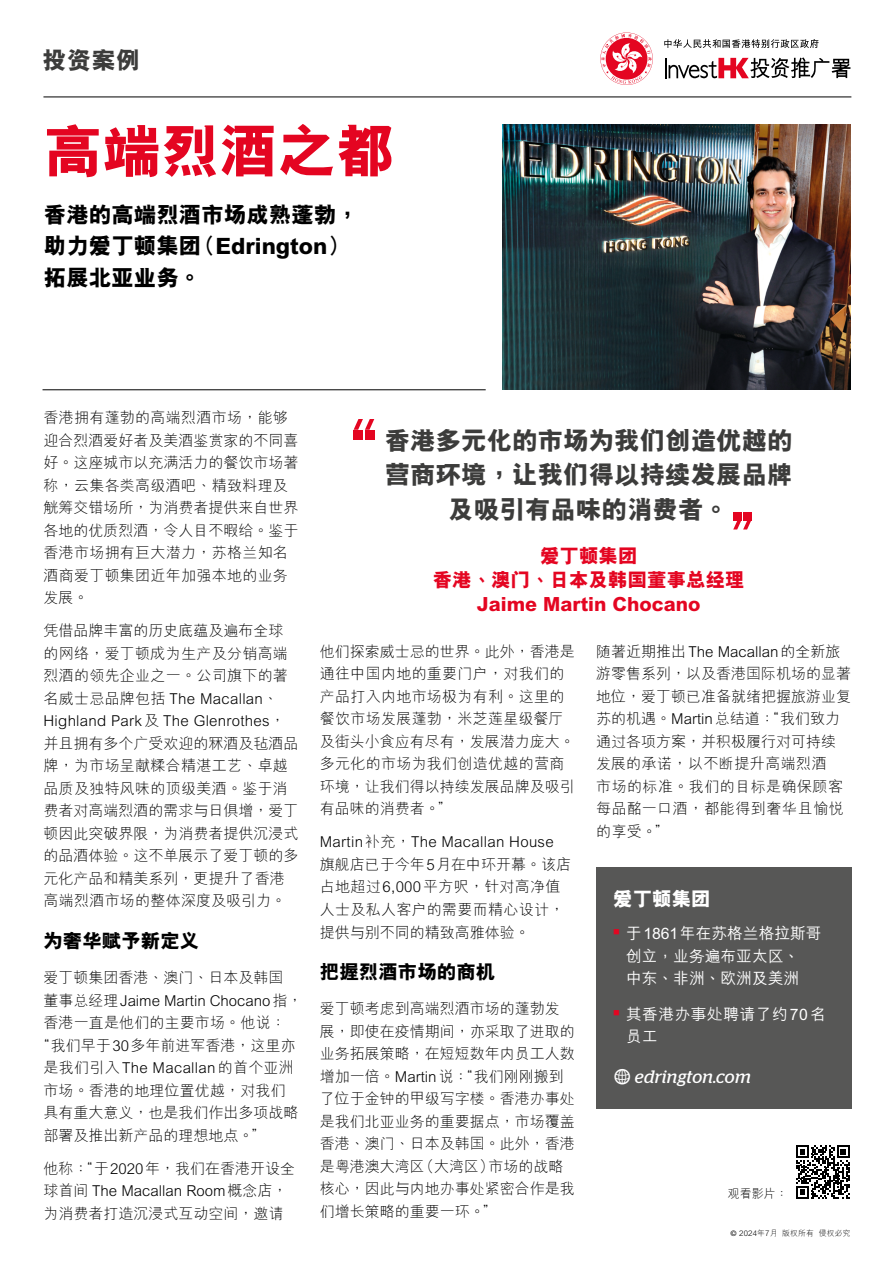
<style>
.page{position:relative;width:893px;height:1263px;background:#fff}
.page>*{position:absolute;margin:0;border:0;box-sizing:border-box;transform-origin:0 0}
.Headline-tc{font:800 58.5px "M Hei HKS";color:#e40521}
.Quote-tc{font:800 25.5px/34.5px "M Hei HKS";color:#3c3c3b;text-align:center}
.t1{font:800 24px "M Hei HKS";color:#3c3c3b}
.Intro-tc{font:800 22.5px/31.5px "M Hei HKS";color:#000}
.Quote_name-tc{font:800 19.5px "M Hei HKS";color:#e40521}
.Sub-head-tc{font:800 19.5px "M Hei HKS";color:#000}
.Fast_Facts-Company-tc{font:800 19.5px "M Hei HKS";color:#fff}
.Fast_Facts-URL{font:italic 18px "Stag";letter-spacing:.02em;color:#fff}
.Fast_Facts-Contents-tc{font:500 15.75px/22.5px "M Hei HKS";color:#fff}
.Fast_Facts-Contents-tc-2{font:500 15.75px/22.5px "M Hei HKS";letter-spacing:.03em;color:#fff}
.Body_10_15-Chi{font:300 15px/22.5px "M Hei HKS";color:#000}
.Body_10_15-Chi-2{font:300 15px/22.5px "M Hei HKS";letter-spacing:.02em;color:#000}
.Fast_Facts-Company{font:300 12px "M Hei HKS";color:#000}
.t2{font:300 7.8px "M Hei HKS";letter-spacing:.02em;color:#000}
.s1{font-family:"Modern Pictograms";font-style:normal;font-size:24px}
.s2{font-family:"Frutiger LT Std"}
</style>
<div class="page">
<svg style="left:664px;top:39px;width:155px;height:9px"></svg>
<hr style="left:665px;top:58px;width:2px;height:20px;background:#000">
<svg style="left:669px;top:57px;width:181px;height:21px"></svg>
<svg style="left:600px;top:33px;width:53px;height:52px"></svg>
<hr style="left:43px;top:97px;width:808px;height:1px;background:#000">
<div style="left:743px;top:512px;width:8px;height:8px;background:#e40521"></div>
<div style="left:733px;top:512px;width:8px;height:8px;background:#e40521"></div>
<svg style="left:733px;top:520px;width:18px;height:9px"></svg>
<div style="left:354px;top:430px;width:9px;height:9px;background:#e40521"></div>
<div style="left:365px;top:430px;width:9px;height:9px;background:#e40521"></div>
<svg style="left:354px;top:419px;width:20px;height:11px"></svg>
<hr style="left:43px;top:389px;width:443px;height:1px;background:#000">
<div style="left:596px;top:867px;width:255px;height:241px;background:#575756"></div>
<img style="left:502px;top:124px;width:348px;height:266px">
<svg style="left:796px;top:1145px;width:54px;height:54px"></svg>
<h3 class="t1" style="left:43px;top:44px;width:99px">投資案例</h3>
<p class="Headline-tc" style="left:44px;top:112px;width:352px">高端烈酒之都</p>
<p class="Intro-tc" style="left:44px;top:199px;width:317px">香港的高端烈酒市場成熟蓬勃，助力愛丁頓集團（Edrington）拓展北亞業務。</p>
<p class="Body_10_15-Chi" style="left:43px;top:406px;width:256px">香港擁有蓬勃的高端烈酒市場，能夠迎合烈酒愛好者及美酒鑑賞家的不同喜好。這座城市以充滿活力的餐飲市場著稱，雲集各類高級酒吧、精緻料理及觥籌交錯場所，為消費者提供來自世界各地的優質烈酒，令人目不暇給。鑒於香港市場擁有巨大潛力，蘇格蘭知名酒商愛丁頓集團近年加強本地的業務發展。</p>
<p class="Body_10_15-Chi-2" style="left:43px;top:619px;width:256px">憑借品牌豐富的歷史底蘊及遍布全球的網絡，愛丁頓成為生產及分銷高端烈酒的領先企業之一。公司旗下的著名威士忌品牌包括 The Macallan、<br>Highland Park及 The Glenrothes，並且擁有多個廣受歡迎的冧酒及氈酒品牌，為市場呈獻糅合精湛工藝、卓越品質及獨特風味的頂級美酒。鑒於消費者對高端烈酒的需求與日俱增，愛丁頓因此突破界限，為消費者提供沉浸式的品酒體驗。這不單展示了愛丁頓的多元化產品和精美系列，更提升了香港高端烈酒市場的整體深度及吸引力。</p>
<p class="Sub-head-tc" style="left:43px;top:927px;width:157px">為奢華賦予新定義</p>
<p class="Body_10_15-Chi" style="left:43px;top:966px;width:241px">愛丁頓集團香港、澳門、日本及韓國</p>
<p class="Body_10_15-Chi" style="left:43px;top:988px;width:260px">董事總經理Jaime Martin Chocano指，</p>
<p class="Body_10_15-Chi" style="left:43px;top:1011px;width:244px">香港一直是他們的主要市場。他說：</p>
<p class="Body_10_15-Chi" style="left:36px;top:1033px;width:261px">“我們早於30多年前進軍香港，這裡亦</p>
<p class="Body_10_15-Chi-2" style="left:43px;top:1056px;width:252px">是我們引入 The Macallan的首個亞洲</p>
<p class="Body_10_15-Chi" style="left:43px;top:1078px;width:244px">市場。香港的地理位置優越，對我們</p>
<p class="Body_10_15-Chi" style="left:43px;top:1101px;width:256px">具有重大意義，也是我們作出多項戰略</p>
<p class="Body_10_15-Chi" style="left:43px;top:1123px;width:223px">部署及推出新產品的理想地點。”</p>
<p class="Body_10_15-Chi" style="left:43px;top:1156px;width:253px">他稱：“於2020年，我們在香港開設全球首間 The Macallan Room概念店，為消費者打造沉浸式互動空間，邀請</p>
<p class="Quote-tc" style="left:385px;top:423px;width:409px">香港多元化的市場為我們創造優越的營商環境，讓我們得以持續發展品牌及吸引有品味的消費者。</p>
<p class="Quote_name-tc" style="left:540px;top:542px;width:99px">愛丁頓集團</p>
<p class="Quote_name-tc" style="left:433px;top:566px;width:313px">香港、澳門、日本及韓國董事總經理</p>
<p class="Quote_name-tc" style="left:477px;top:590px;width:225px">Jaime Martin Chocano</p>
<p class="Body_10_15-Chi-2" style="left:320px;top:639px;width:256px">他們探索威士忌的世界。此外，香港是通往中國內地的重要門戶，對我們的產品打入內地市場極為有利。這裡的餐飲市場發展蓬勃，米芝蓮星級餐廳及街頭小食應有盡有，發展潛力龐大。多元化的市場為我們創造優越的營商環境，讓我們得以持續發展品牌及吸引有品味的消費者。”</p>
<p class="Body_10_15-Chi-2" style="left:320px;top:830px;width:253px">Martin補充，The Macallan House旗艦店已於今年5月在中環開幕。該店佔地超過6,000平方呎，針對高淨值人士及私人客戶的需要而精心設計，提供與別不同的精緻高雅體驗。</p>
<p class="Sub-head-tc" style="left:320px;top:959px;width:177px">把握烈酒市場的商機</p>
<p class="Body_10_15-Chi" style="left:320px;top:997px;width:256px">愛丁頓考慮到高端烈酒市場的蓬勃發展，即使在疫情期間，亦採取了進取的業務拓展策略，在短短數年內員工人數增加一倍。Martin說：“我們剛剛搬到了位於金鐘的甲級寫字樓。香港辦事處是我們北亞業務的重要據點，市場覆蓋香港、澳門、日本及韓國。此外，香港是粵港澳大灣區（大灣區）市場的戰略核心，因此與內地辦事處緊密合作是我們增長策略的重要一環。”</p>
<p class="Body_10_15-Chi" style="left:596px;top:639px;width:256px">隨著近期推出 The Macallan的全新旅遊零售系列，以及香港國際機場的顯著地位，愛丁頓已準備就緒把握旅遊業復甦的機遇。Martin總結道：“我們致力通過各項方案，並積極履行對可持續發展的承諾，以不斷提升高端烈酒<br>市場的標準。我們的目標是確保顧客每品酩一口酒，都能得到奢華且愉悅的享受。”</p>
<p class="Fast_Facts-Company-tc" style="left:613px;top:886px;width:99px">愛丁頓集團</p>
<p class="Fast_Facts-Contents-tc" style="left:626px;top:921px;width:197px;text-indent:-13px"><sup>■</sup> 於1861年在蘇格蘭格拉斯哥創立，業務遍布亞太區、<br>中東、非洲、歐洲及美洲</p>
<p class="Fast_Facts-Contents-tc-2" style="left:626px;top:1001px;width:201px;text-indent:-13px"><sup>■</sup> 其香港辦事處聘請了約70名員工</p>
<p class="Fast_Facts-URL" style="left:613px;top:1066px;width:139px"><span class="s1">w</span> edrington.com</p>
<p class="Fast_Facts-Company" style="left:728px;top:1185px;width:61px">觀看影片：</p>
<p class="t2" style="left:731px;top:1227px;width:121px"><span class="s2">©</span> 2024年7月 版權所有 侵權必究</p>
</div>
